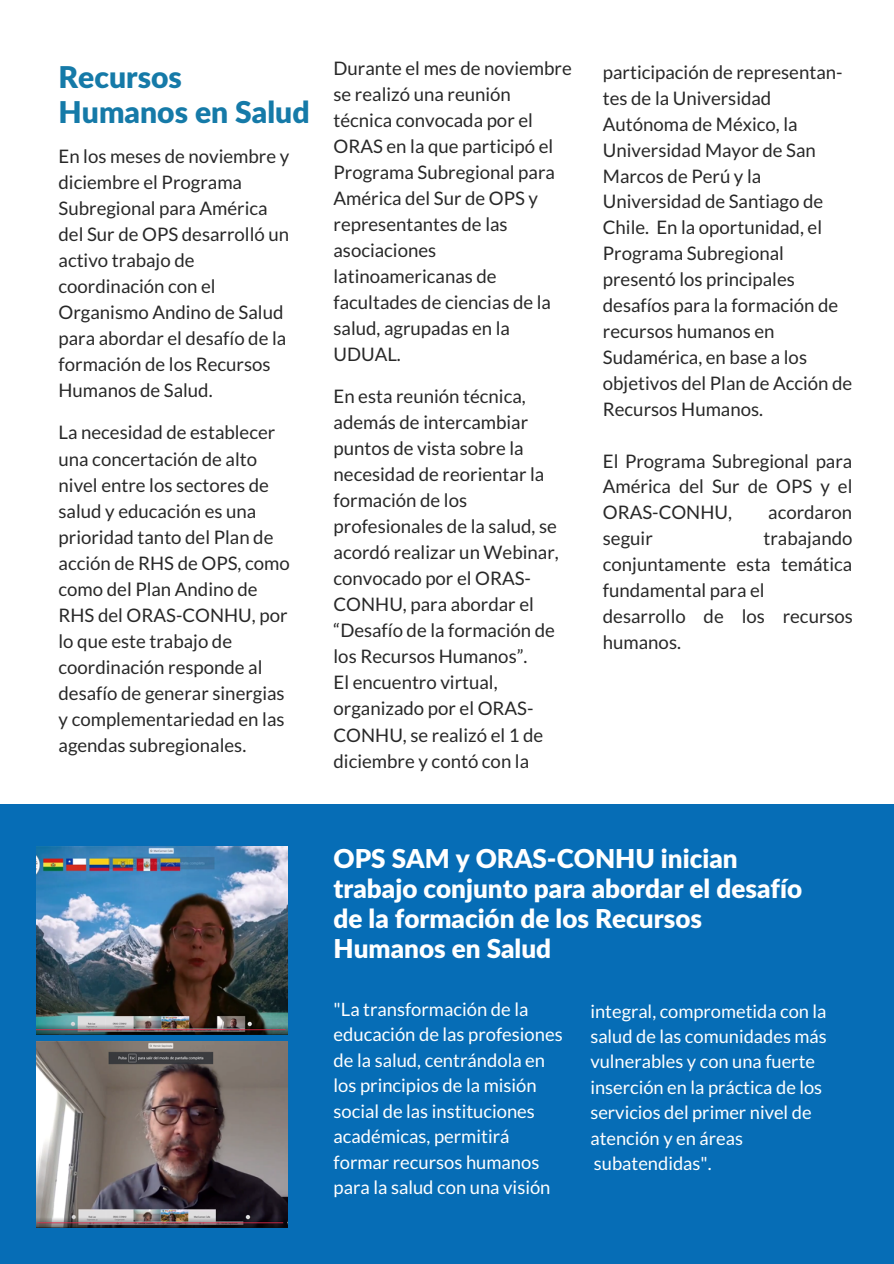
<style>
.page{position:relative;width:894px;height:1264px;background:#fff}
.page>*{position:absolute;margin:0;border:0;box-sizing:border-box;transform-origin:0 0}
.t1{font:900 30px/35px "Lato Latin";color:#157aa8}
.t2{font:900 26.1px/29.8px "Lato Latin";color:#fff}
.t3{font:18.6px/26px "Lato";color:#282828}
.t4{font:18.45px/25.5px "Lato";color:#fff}
.t5{font:18.3px/25.5px "Lato";color:#fff}
</style>
<div class="page">
<div style="left:0;top:804px;width:893px;height:459px;background:#066db6"></div>
<img style="left:36px;top:1041px;width:251px;height:185px">
<img style="left:36px;top:846px;width:251px;height:188px">
<p class="t1" style="left:59px;top:61px;width:252px">Recursos<br>Humanos en Salud</p>
<p class="t3" style="left:59px;top:143px;width:232px">En los meses de noviembre y diciembre el Programa<br>Subregional para América</p>
<p class="t3" style="left:59px;top:221px;width:232px">del Sur de OPS desarrolló un activo trabajo de coordinación con el<br>Organismo Andino de Salud para abordar el desafío de la formación de los Recursos<br>Humanos de Salud.</p>
<p class="t3" style="left:59px;top:419px;width:233px">La necesidad de establecer una concertación de alto nivel entre los sectores de salud y educación es una prioridad tanto del Plan de acción de RHS de OPS, como como del Plan Andino de<br>RHS del ORAS-CONHU, por lo que este trabajo de coordinación responde al desafío de generar sinergias y complementariedad en las agendas subregionales.</p>
<p class="t3" style="left:333px;top:54px;width:240px">Durante el mes de noviembre se realizó una reunión técnica convocada por el</p>
<p class="t3" style="left:333px;top:132px;width:223px;text-align:justify">ORAS en la que participó el Programa Subregional para América del Sur de OPS y</p>
<p class="t3" style="left:333px;top:211px;width:219px">representantes de las asociaciones latinoamericanas de facultades de ciencias de la salud, agrupadas en la<br>UDUAL.</p>
<p class="t3" style="left:333px;top:383px;width:196px">En esta reunión técnica, además de intercambiar puntos de vista sobre la</p>
<p class="t3" style="left:333px;top:461px;width:225px">necesidad de reorientar la formación de los profesionales de la salud, se</p>
<p class="t3" style="left:333px;top:539px;width:227px">acordó realizar un Webinar, convocado por el ORAS-<br>CONHU, para abordar el “Desafío de la formación de los Recursos Humanos”.</p>
<p class="t3" style="left:333px;top:669px;width:211px">El encuentro virtual, organizado por el ORAS-<br>CONHU, se realizó el 1 de</p>
<p class="t3" style="left:333px;top:747px;width:197px">diciembre y contó con la</p>
<p class="t3" style="left:602px;top:59px;width:251px">participación de representan&shy;tes de la Universidad<br>Autónoma de México, la<br>Universidad Mayor de San<br>Marcos de Perú y la<br>Universidad de Santiago de<br>Chile. En la oportunidad, el<br>Programa Subregional presentó los principales desafíos para la formación de recursos humanos en<br>Sudamérica, en base a los objetivos del Plan de Acción de<br>Recursos Humanos.</p>
<p class="t3" style="left:602px;top:447px;width:251px;text-align:justify">El Programa Subregional para América del Sur de OPS y el ORAS-CONHU,</p>
<p class="t3" style="left:768px;top:499px;width:85px">acordaron</p>
<p class="t3" style="left:602px;top:525px;width:251px;text-align:justify;text-indent:160px">trabajando conjuntamente esta temática fundamental para el</p>
<p class="t3" style="left:602px;top:603px;width:251px">desarrollo de los recursos humanos.</p>
<p class="t3" style="left:602px;top:525px;width:51px">seguir</p>
<p class="t2" style="left:333px;top:845px;width:405px">OPS SAM y ORAS-CONHU inician</p>
<p class="t2" style="left:333px;top:875px;width:470px">trabajo conjunto para abordar el desafío de la formación de los Recursos</p>
<p class="t2" style="left:333px;top:934px;width:219px">Humanos en Salud</p>
<p class="t4" style="left:333px;top:996px;width:230px">"La transformación de la educación de las profesiones de la salud, centrándola en los principios de la misión social de las instituciones académicas, permitirá formar recursos humanos para la salud con una visión</p>
<p class="t5" style="left:590px;top:997px;width:238px">integral, comprometida con la salud de las comunidades más vulnerables y con una fuerte inserción en la práctica de los servicios del primer nivel de atención y en áreas subatendidas".</p>
</div>
